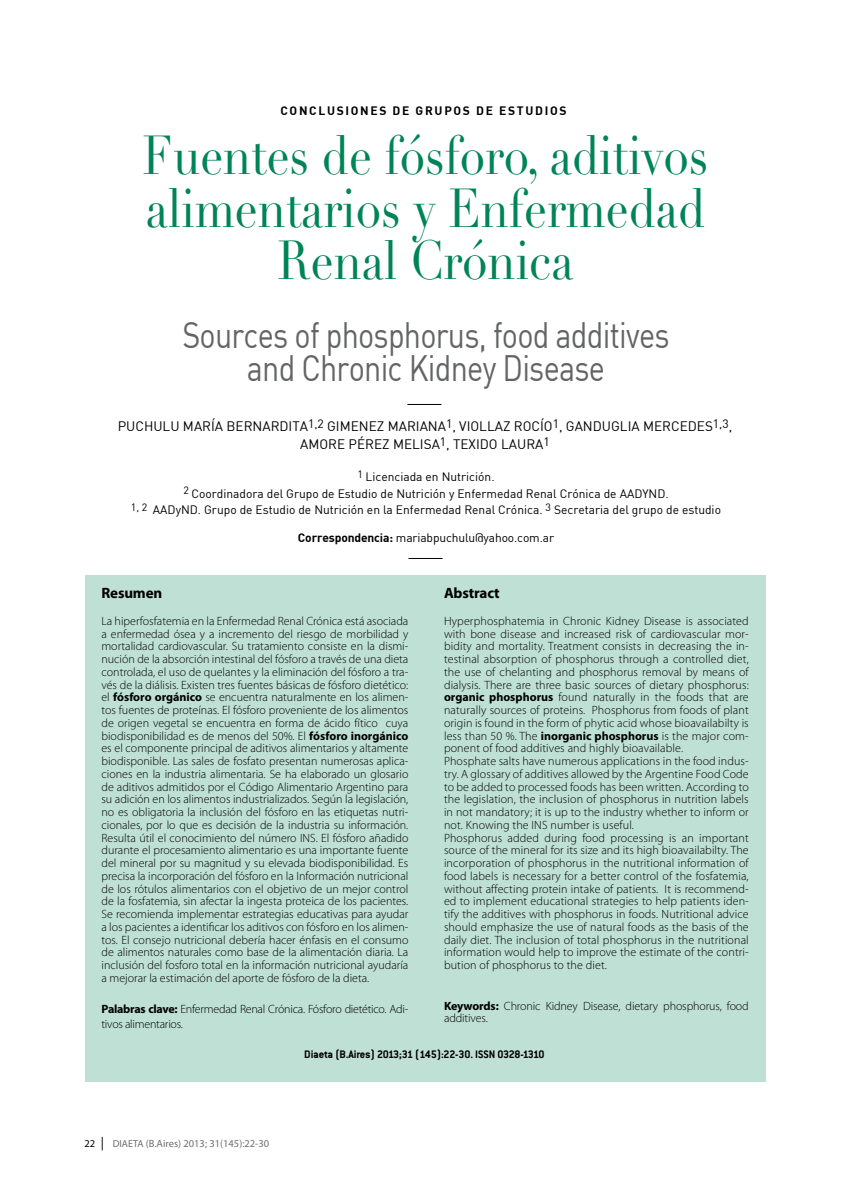
<style>
.page{position:relative;width:851px;height:1191px;background:#fff}
.page>*{position:absolute;margin:0;border:0;box-sizing:border-box;transform-origin:0 0}
.t1{font:54px/52.5px "Didot LT Std";color:#008457;text-align:center;scale:.85 1}
.t2{font:36px/33px "DIN";letter-spacing:-.025em;color:#636466;text-align:center;scale:.85 1}
.t3{font:700 15px "Myriad Pro";letter-spacing:-.01em;color:#000}
.t4{font:13.5px/18px "DIN";color:#000;text-align:center}
.t5{font:300 12px/12.8px "Myriad Pro";letter-spacing:.01em;color:#000;text-align:justify}
.t6{font:12px/16.2px "DIN";color:#000;text-align:center}
.t7{font:300 12px/14.4px "Myriad Pro";letter-spacing:-.02em;color:#000}
.t8{font:300 12px/12.8px "Myriad Pro";letter-spacing:-.01em;color:#000}
.t9{font:700 12px "Conduit ITC";letter-spacing:-.02em;color:#000}
.t10{font:700 12px "DIN";letter-spacing:.14em;color:#000}
.t11{font:10.5px "Myriad Pro";color:#6d6e71}
.s1{font-weight:700}
.s2{color:#000}
.s3{font-size:13.5px;color:#000}
.s4{font-size:10.2px}
</style>
<div class="page">
<div style="left:85px;top:575px;width:680px;height:506px;background:#bfe0d5"></div>
<hr style="left:407px;top:404px;width:34px;height:1px;background:#000">
<hr style="left:408px;top:558px;width:34px;height:1px;background:#000">
<p class="t10" style="left:280px;top:103px;width:287px">CONCLUSIONES DE GRUPOS DE ESTUDIOS</p>
<h1 class="t1" style="left:142px;top:131px;width:667px">Fuentes de fósforo, aditivos alimentarios y Enfermedad<br>Renal Crónica</h1>
<h2 class="t2" style="left:182px;top:318px;width:574px">Sources of phosphorus, food additives and Chronic Kidney Disease</h2>
<p class="t4" style="left:118px;top:417px;width:616px">Puchulu María Bernardita<sup>1,2</sup> Gim enez Mariana<sup>1</sup>, Viollaz Rocío<sup>1</sup>, Ganduglia Mercedes<sup>1,3</sup>,<br>Am ore Pérez Melisa<sup>1</sup>, Texido Laura<sup>1</sup></p>
<p class="t6" style="left:131px;top:469px;width:591px"><sup>1</sup> Licenciada en N utrición.<br><sup>2</sup> Coordinadora del Grupo de Estudio de N utrición y Enfermedad Renal Crónica de AADYN D.<br><sup>1,</sup> <sup>2</sup> AADyN D. Grupo de Estudio de N utrición en la Enfermedad Renal Crónica. <sup>3</sup> Secretaria del grupo de estudio</p>
<p class="t6" style="left:298px;top:529px;width:257px"><span class="s1">CORRESPONDENCIA:</span> mariabpuchulu@yahoo.com.ar</p>
<p class="t3" style="left:101px;top:583px;width:62px">Resumen</p>
<p class="t5" style="left:101px;top:614px;width:308px">La hiperfosfatemia en la Enfermedad Renal Crónica está asociada a enfermedad ósea y a incremento del riesgo de morbilidad y mortalidad cardiovascular. Su tratamiento consiste en la dismi&shy;nución de la absorción intestinal del fósforo a través de una dieta controlada, el uso de quelantes y la eliminación del fósforo a tra&shy;vés de la diálisis. Existen tres fuentes básicas de fósforo dietético: el <span class="s1">fósforo orgánico</span> se encuentra naturalmente en los alimen&shy;tos fuentes de proteínas. El fósforo proveniente de los alimentos de origen vegetal se encuentra en forma de ácido fítico cuya biodisponibilidad es de menos del 50%. El <span class="s1">fósforo inorgánico </span>es el componente principal de aditivos alimentarios y altamente biodisponible. Las sales de fosfato presentan numerosas aplica&shy;ciones en la industria alimentaria. Se ha elaborado un glosario de aditivos admitidos por el Código Alimentario Argentino para su adición en los alimentos industrializados. Según la legislación, no es obligatoria la inclusión del fósforo en las etiquetas nutri&shy;cionales, por lo que es decisión de la industria su información.<br>Resulta útil el conocimiento del número INS. El fósforo añadido durante el procesamiento alimentario es una importante fuente del mineral por su magnitud y su elevada biodisponibilidad. Es precisa la incorporación del fósforo en la Información nutricional de los rótulos alimentarios con el objetivo de un mejor control de la fosfatemia, sin afectar la ingesta proteica de los pacientes.<br>Se recomienda implementar estrategias educativas para ayudar a los pacientes a identificar los aditivos con fósforo en los alimen&shy;tos. El consejo nutricional debería hacer énfasis en el consumo de alimentos naturales como base de la alimentación diaria. La inclusión del fosforo total en la información nutricional ayudaría a mejorar la estimación del aporte de fósforo de la dieta.</p>
<p class="t7" style="left:101px;top:1002px;width:308px"><span class="s1">Palabras clave:</span> Enfermedad Renal Crónica. Fósforo dietético. Adi&shy;tivos alimentarios.</p>
<p class="t3" style="left:444px;top:583px;width:57px">Abstract</p>
<p class="t5" style="left:444px;top:614px;width:306px;text-align:left">Hyperphosphatemia in Chronic Kidney Disease is associated with bone disease and increased risk of cardiovascular mor&shy;bidity and mortality. Treatment consists in decreasing the in&shy;testinal absorption of phosphorus through a controlled diet, the use of chelanting and phosphorus removal by means of dialysis. There are three basic sources of dietary phosphorus: <span class="s1">organic phosphorus</span> found naturally in the foods that are naturally sources of proteins. Phosphorus from foods of plant origin is found in the form of phytic acid whose bioavailabilty is less than 50 %. The <span class="s1">inorganic phosphorus</span> is the major com&shy;ponent of food additives and highly bioavailable.<br>Phosphate salts have numerous applications in the food indus&shy;try. A glossary of additives allowed by the Argentine Food Code to be added to processed foods has been written. According to the legislation, the inclusion of phosphorus in nutrition labels in not mandatory; it is up to the industry whether to inform or not. Knowing the INS number is useful.<br>Phosphorus added during food processing is an important source of the mineral for its size and its high bioavailabilty. The incorporation of phosphorus in the nutritional information of food labels is necessary for a better control of the fosfatemia, without affecting protein intake of patients. It is recommend&shy;ed to implement educational strategies to help patients iden&shy;tify the additives with phosphorus in foods. Nutritional advice should emphasize the use of natural foods as the basis of the daily diet. The inclusion of total phosphorus in the nutritional information would help to improve the estimate of the contri&shy;bution of phosphorus to the diet.</p>
<p class="t8" style="left:444px;top:999px;width:306px"><span class="s1">Keywords:</span> Chronic Kidney Disease, dietary phosphorus, food additives.</p>
<p class="t11" style="left:84px;top:1137px;width:186px"><span class="s2">22</span> <span class="s3">|</span> <span class="s4">DIAETA</span> (B.Aires) 2013; 31(145):22-30</p>
<p class="t9" style="left:304px;top:1047px;width:242px">Diaeta (B.Aires) 2013;31 (145):22-30. ISSN 0328-1310</p>
</div>
